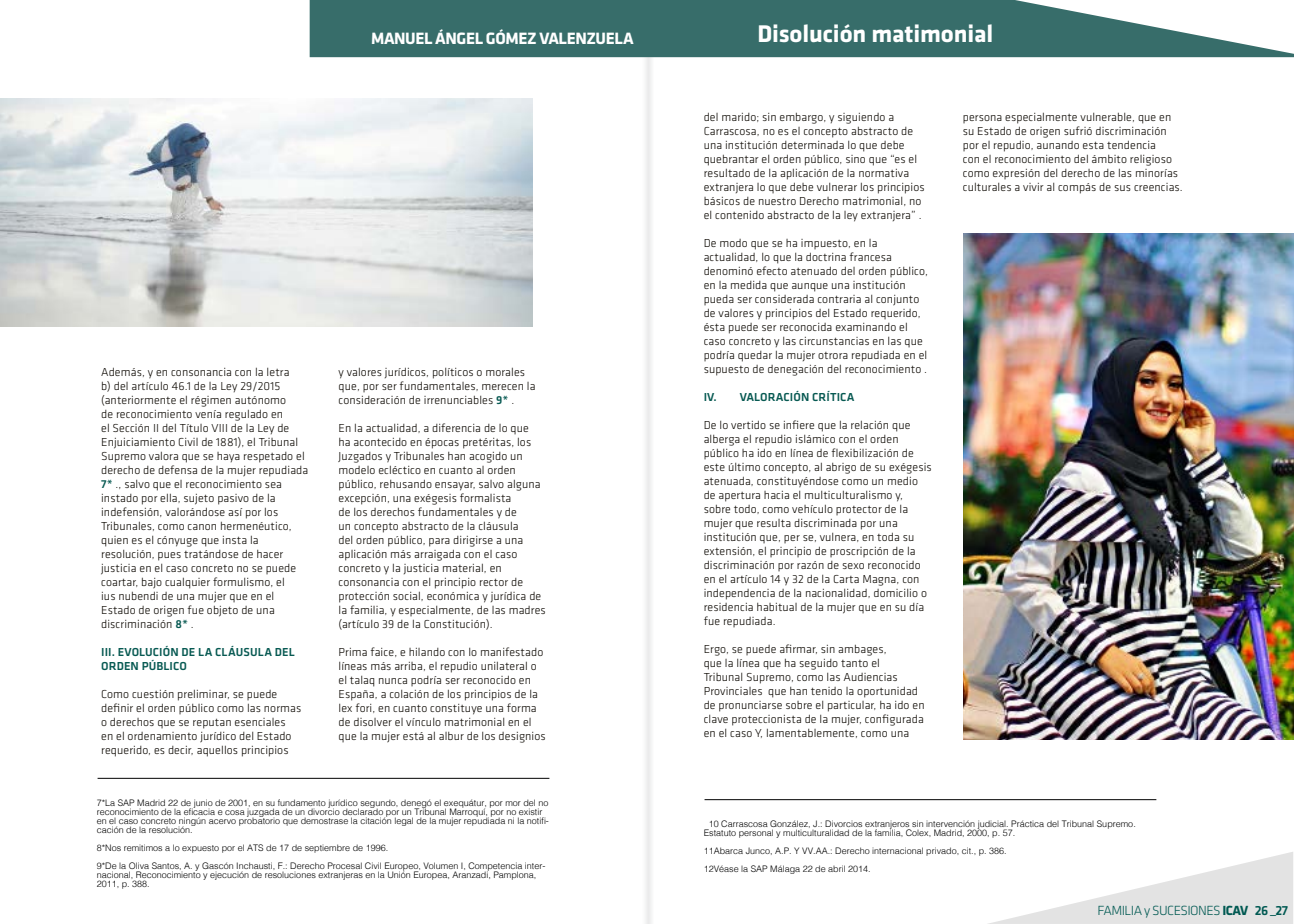
<style>
.page{position:relative;width:1294px;height:924px;background:#fff}
.page>*{position:absolute;margin:0;border:0;box-sizing:border-box;transform-origin:0 0}
.t1{font:700 25px "Klavika";letter-spacing:-.005em;color:#fff}
.t2{font:700 17px "Klavika";letter-spacing:-.025em;color:#fff}
.t3{font:300 13.8px "Klavika";letter-spacing:-.04em;color:#005952}
.t4{font:300 12px/14px "Klavika";letter-spacing:.01em;color:#0b0700}
.t5{font:500 12px/14px "Klavika";letter-spacing:.01em;color:#075952}
.t6{font:300 9px/9px "Helvetica";color:#000}
.s1{font-weight:500;color:#075952}
.s2{font-weight:700}
.s3{font-weight:500}
</style>
<div class="page">
<div style="left:642px;top:0;width:12px;height:924px;background:#f4f5f5"></div>
<svg style="left:310px;top:0;width:984px;height:57px;background:#51807d"></svg>
<svg style="left:988px;top:852px;width:305px;height:72px"></svg>
<img style="left:0;top:98px;width:532px;height:228px">
<img style="left:964px;top:234px;width:330px;height:506px">
<hr style="left:98px;top:778px;width:451px;height:1px;background:#000">
<hr style="left:705px;top:799px;width:451px;height:1px;background:#000">
<p class="t4" style="left:101px;top:365px;width:209px">Además, y en consonancia con la letra<br>b) del artículo 46.1 de la Ley 29/2015 (anteriormente el régimen autónomo<br>de reconocimiento venía regulado en<br>el Sección II del Título VIII de la Ley de Enjuiciamiento Civil de 1881), el Tribunal Supremo valora que se haya respetado el derecho de defensa de la mujer repudiada <span class="s1">7*</span> ., salvo que el reconocimiento sea instado por ella, sujeto pasivo de la indefensión, valorándose así por los Tribunales, como canon hermenéutico, quien es el cónyuge que insta la resolución, pues tratándose de hacer justicia en el caso concreto no se puede coartar, bajo cualquier formulismo, el<br>ius nubendi de una mujer que en el Estado de origen fue objeto de una discriminación <span class="s1">8*</span> .</p>
<p class="t5" style="left:101px;top:645px;width:195px">III. EVOLUCIÓN DE LA CLÁUSULA DEL<br>ORDEN PÚBLICO</p>
<p class="t4" style="left:101px;top:687px;width:202px">Como cuestión preliminar, se puede definir el orden público como las normas o derechos que se reputan esenciales<br>en el ordenamiento jurídico del Estado requerido, es decir, aquellos principios</p>
<h2 class="t2" style="left:371px;top:29px;width:264px">MANUEL ÁNGEL GÓMEZ VALENZUELA</h2>
<h1 class="t1" style="left:757px;top:21px;width:238px">Disolución matimonial</h1>
<p class="t4" style="left:338px;top:365px;width:199px">y valores jurídicos, políticos o morales que, por ser fundamentales, merecen la consideración de irrenunciables <span class="s1">9*</span> .</p>
<p class="t4" style="left:338px;top:421px;width:209px">En la actualidad, a diferencia de lo que<br>ha acontecido en épocas pretéritas, los Juzgados y Tribunales han acogido un modelo ecléctico en cuanto al orden público, rehusando ensayar, salvo alguna excepción, una exégesis formalista<br>de los derechos fundamentales y de<br>un concepto abstracto de la cláusula<br>del orden público, para dirigirse a una aplicación más arraigada con el caso concreto y la justicia material, en consonancia con el principio rector de protección social, económica y jurídica de la familia, y especialmente, de las madres (artículo 39 de la Constitución).</p>
<p class="t4" style="left:338px;top:645px;width:209px">Prima faice, e hilando con lo manifestado líneas más arriba, el repudio unilateral o el talaq nunca podría ser reconocido en España, a colación de los principios de la lex fori, en cuanto constituye una forma de disolver el vínculo matrimonial en el que la mujer está al albur de los designios</p>
<p class="t4" style="left:704px;top:110px;width:222px">del marido; sin embargo, y siguiendo a Carrascosa, no es el concepto abstracto de una institución determinada lo que debe quebrantar el orden público, sino que “es el resultado de la aplicación de la normativa extranjera lo que debe vulnerar los principios básicos de nuestro Derecho matrimonial, no el contenido abstracto de la ley extranjera” .</p>
<p class="t4" style="left:704px;top:236px;width:226px">De modo que se ha impuesto, en la actualidad, lo que la doctrina francesa denominó efecto atenuado del orden público, en la medida que aunque una institución pueda ser considerada contraria al conjunto de valores y principios del Estado requerido, ésta puede ser reconocida examinando el caso concreto y las circunstancias en las que podría quedar la mujer otrora repudiada en el supuesto de denegación del reconocimiento .</p>
<p class="t5" style="left:704px;top:390px;width:152px">IV. VALORACIÓN CRÍTICA</p>
<p class="t4" style="left:704px;top:418px;width:230px">De lo vertido se infiere que la relación que alberga el repudio islámico con el orden público ha ido en línea de flexibilización de este último concepto, al abrigo de su exégesis atenuada, constituyéndose como un medio de apertura hacia el multiculturalismo y, sobre todo, como vehículo protector de la mujer que resulta discriminada por una institución que, per se, vulnera, en toda su extensión, el principio de proscripción de la discriminación por razón de sexo reconocido en el artículo 14 y 32 de la Carta Magna, con independencia de la nacionalidad, domicilio o residencia habitual de la mujer que en su día fue repudiada.</p>
<p class="t4" style="left:704px;top:642px;width:222px">Ergo, se puede afirmar, sin ambages,<br>que la línea que ha seguido tanto el<br>Tribunal Supremo, como las Audiencias Provinciales que han tenido la oportunidad de pronunciarse sobre el particular, ha ido en clave proteccionista de la mujer, configurada en el caso Y, lamentablemente, como una</p>
<p class="t4" style="left:963px;top:110px;width:222px">persona especialmente vulnerable, que en su Estado de origen sufrió discriminación por el repudio, aunando esta tendencia<br>con el reconocimiento del ámbito religioso como expresión del derecho de las minorías culturales a vivir al compás de sus creencias.</p>
<p class="t6" style="left:97px;top:798px;width:454px">7*La SAP Madrid 22 de junio de 2001, en su fundamento jurídico segundo, denegó el exequátur, por mor del no reconocimiento de la eficacia e cosa juzgada de un divorcio declarado por un Tribunal Marroquí, por no existir en el caso concreto ningún acervo probatorio que demostrase la citación legal de la mujer repudiada ni la notifi&shy;cación de la resolución.</p>
<p class="t6" style="left:97px;top:838px;width:450px;line-height:18px">8*Nos remitimos a lo expuesto por el ATS de 17 de septiembre de 1996.<br>9*De la Oliva Santos, A. y Gascón Inchausti, F.: Derecho Procesal Civil Europeo, Volumen I, Competencia inter-</p>
<p class="t6" style="left:97px;top:870px;width:441px">nacional, Reconocimiento y ejecución de resoluciones extranjeras en la Unión Europea, Aranzadi, Pamplona,<br>2011, p. 388.</p>
<p class="t6" style="left:704px;top:819px;width:434px;text-indent:5px">10 Carrascosa González, J.: Divorcios extranjeros sin intervención judicial. Práctica del Tribunal Supremo.<br>Estatuto personal y multiculturalidad de la familia, Colex, Madrid, 2000, p. 57.</p>
<p class="t6" style="left:704px;top:841px;width:305px;line-height:18px">11Abarca Junco, A.P. Y VV.AA.: Derecho internacional privado, cit., p. 386.<br>12Véase la SAP Málaga 22 de abril 2014.</p>
<p class="t3" style="left:1098px;top:903px;width:192px">FAMILIA y SUCESIONES <span class="s2">ICAV</span> <span class="s3">26 _27</span></p>
</div>
